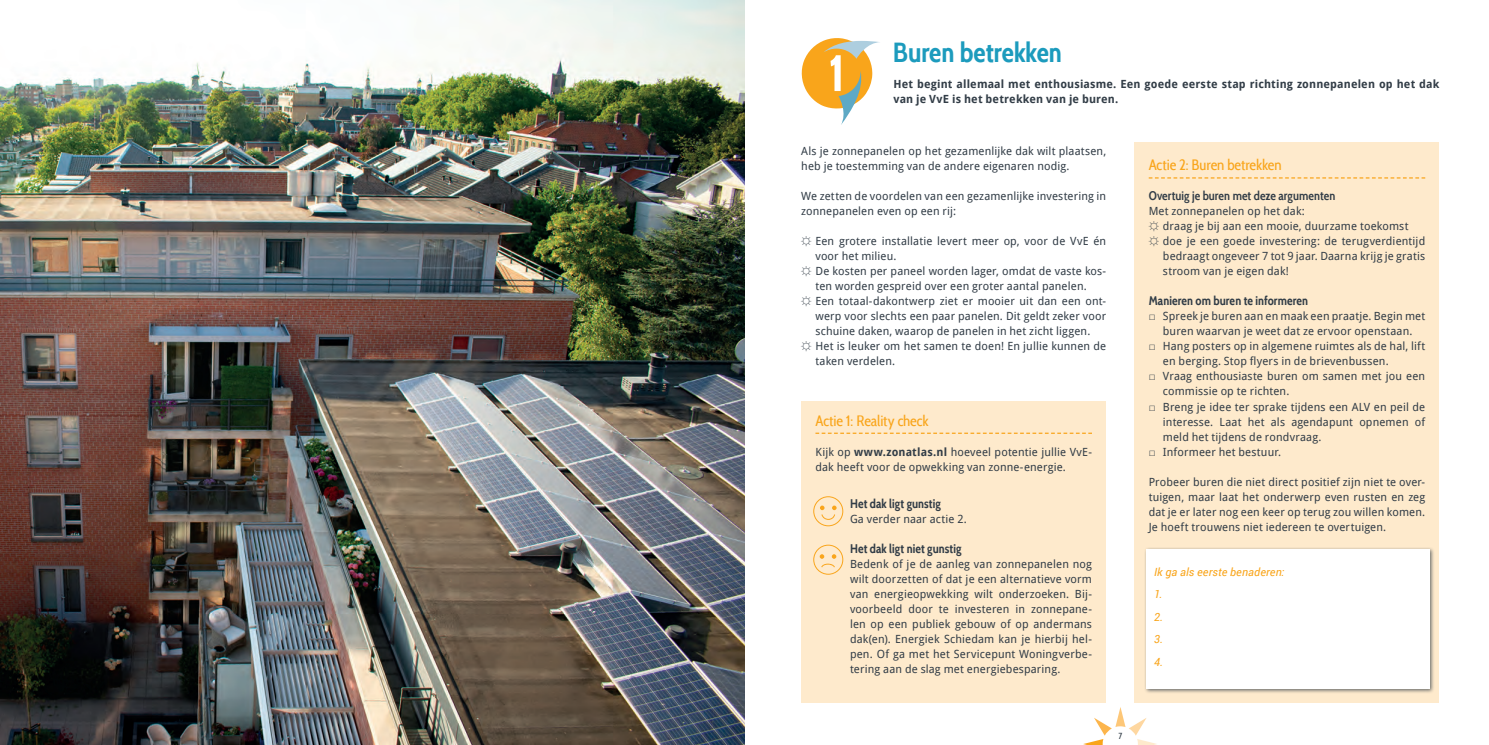
<style>
.page{position:relative;width:1489px;height:745px;background:#fff}
.page>*{position:absolute;margin:0;border:0;box-sizing:border-box;transform-origin:0 0}
.t1{font:700 51.12px "Cabin Condensed";color:#fff}
.Titelblad{font:700 27.5px "Cabin Condensed";color:#1c9bbd}
.Alineakoppen_kadertj{font:15px "Cabin Condensed";letter-spacing:-.01em;color:#f9a51b}
.Kopjes{font:700 12.5px "Cabin Condensed";letter-spacing:.01em;color:#323d47}
.Kopjes-2{font:600 12.5px "Cabin Condensed";letter-spacing:.005em;color:#323d47}
.Basisalinea_-_unorde{font:11.25px/15px "Droid Sans";letter-spacing:.01em;color:#323d47}
.Introteksten_bij_hoo{font:700 11.25px/15px "Droid Sans";letter-spacing:.015em;color:#323d47}
.t2{font:italic 11.25px "Roboto";letter-spacing:.015em;color:#f9a51b}
.t3{font:8.75px "Cabin Condensed";color:#323d47}
.s1{font-family:"Times New Roman"}
.s2{font-family:"Verdana"}
.s3{font-weight:700}
</style>
<div class="page">
<svg style="left:1083px;top:707px;width:73px;height:37px"></svg>
<img style="left:0;top:0;width:744px;height:744px">
<div style="left:801px;top:400px;width:305px;height:302px;background:#feeacc"></div>
<svg style="left:815px;top:432px;width:276px;height:1px"></svg>
<div style="left:1134px;top:142px;width:305px;height:560px;background:#feeacc"></div>
<svg style="left:1148px;top:177px;width:276px;height:1px"></svg>
<div style="left:1143px;top:546px;width:291px;height:147px;background:#323d47;opacity:.75"></div>
<div style="left:1146px;top:549px;width:283px;height:139px;background:#fff"></div>
<svg style="left:813px;top:496px;width:30px;height:30px"></svg>
<svg style="left:813px;top:544px;width:30px;height:30px"></svg>
<svg style="left:801px;top:38px;width:79px;height:87px"></svg>
<svg style="left:734px;top:0;width:11px;height:10px"></svg>
<p class="t1" style="left:828px;top:42px;width:18px">1</p>
<p class="Titelblad" style="left:893px;top:36px;width:170px">Buren betrekken</p>
<p class="Introteksten_bij_hoo" style="left:893px;top:76px;width:547px">Het begint allemaal met enthousiasme. Een goede eerste stap richting zonnepanelen op het dak van je VvE is het betrekken van je buren.</p>
<p class="Basisalinea_-_unorde" style="left:801px;top:143px;width:306px">Als je zonnepanelen op het gezamenlijke dak wilt plaatsen, heb je toestemming van de andere eigenaren nodig.</p>
<p class="Basisalinea_-_unorde" style="left:801px;top:188px;width:306px">We zetten de voordelen van een gezamenlijke investering in zonnepanelen even op een rij:</p>
<p class="Basisalinea_-_unorde" style="left:815px;top:233px;width:292px;text-indent:-14px"><span class="s1">☼</span> Een grotere installatie levert meer op, voor de VvE én voor het milieu.</p>
<p class="Basisalinea_-_unorde" style="left:801px;top:263px;width:306px;text-align:center"><span class="s1">☼</span> De kosten per paneel worden lager, omdat de vaste kos&shy;ten worden gespreid over een groter aantal panelen.</p>
<p class="Basisalinea_-_unorde" style="left:815px;top:293px;width:292px;text-align:justify;text-indent:-14px"><span class="s1">☼</span> Een totaal-dakontwerp ziet er mooier uit dan een ont&shy;werp voor slechts een paar panelen. Dit geldt zeker voor schuine daken, waarop de panelen in het zicht liggen.</p>
<p class="Basisalinea_-_unorde" style="left:815px;top:338px;width:292px;text-indent:-14px"><span class="s1">☼</span> Het is leuker om het samen te doen! En jullie kunnen de taken verdelen.</p>
<p class="Alineakoppen_kadertj" style="left:1148px;top:156px;width:134px">Actie 2: Buren betrekken</p>
<p class="Kopjes-2" style="left:1148px;top:188px;width:188px">Overtuig je buren met deze argumenten</p>
<p class="Basisalinea_-_unorde" style="left:1148px;top:203px;width:158px">Met zonnepanelen op het dak:</p>
<p class="Basisalinea_-_unorde" style="left:1148px;top:218px;width:261px"><span class="s1">☼</span> draag je bij aan een mooie, duurzame toekomst</p>
<p class="Basisalinea_-_unorde" style="left:1162px;top:233px;width:264px;text-align:justify;text-indent:-14px"><span class="s1">☼</span> doe je een goede investering: de terugverdientijd bedraagt ongeveer 7 tot 9 jaar. Daarna krijg je gratis stroom van je eigen dak!</p>
<p class="Kopjes" style="left:1148px;top:293px;width:161px">Manieren om buren te informeren</p>
<p class="Basisalinea_-_unorde" style="left:1148px;top:308px;width:278px;text-align:center"><span class="s2">□</span> Spreek je buren aan en maak een praatje. Begin met buren waarvan je weet dat ze ervoor openstaan.</p>
<p class="Basisalinea_-_unorde" style="left:1162px;top:338px;width:264px;text-indent:-14px"><span class="s2">□</span> Hang posters op in algemene ruimtes als de hal, lift en berging. Stop flyers in de brievenbussen.</p>
<p class="Basisalinea_-_unorde" style="left:1162px;top:368px;width:264px;text-indent:-14px"><span class="s2">□</span> Vraag enthousiaste buren om samen met jou een commissie op te richten.</p>
<p class="Basisalinea_-_unorde" style="left:1162px;top:398px;width:264px;text-align:justify;text-indent:-14px"><span class="s2">□</span> Breng je idee ter sprake tijdens een ALV en peil de interesse. Laat het als agendapunt opnemen of meld het tijdens de rondvraag.</p>
<p class="Basisalinea_-_unorde" style="left:1148px;top:443px;width:134px"><span class="s2">□</span> Informeer het bestuur.</p>
<p class="Basisalinea_-_unorde" style="left:1148px;top:473px;width:278px;text-align:justify">Probeer buren die niet direct positief zijn niet te over&shy;tuigen, maar laat het onderwerp even rusten en zeg dat je er later nog een keer op terug zou willen komen.<br>Je hoeft trouwens niet iedereen te overtuigen.</p>
<p class="Alineakoppen_kadertj" style="left:815px;top:411px;width:115px">Actie 1: Reality check</p>
<p class="Basisalinea_-_unorde" style="left:815px;top:443px;width:278px">Kijk op <span class="s3">www.zonatlas.nl</span> hoeveel potentie jullie VvE&shy;dak heeft voor de opwekking van zonne-energie.</p>
<p class="Kopjes" style="left:850px;top:496px;width:92px">Het dak ligt gunstig</p>
<p class="Basisalinea_-_unorde" style="left:850px;top:511px;width:118px">Ga verder naar actie 2.</p>
<p class="Kopjes" style="left:850px;top:541px;width:113px">Het dak ligt niet gunstig</p>
<p class="Basisalinea_-_unorde" style="left:850px;top:556px;width:243px;text-align:justify">Bedenk of je de aanleg van zonnepanelen nog wilt doorzetten of dat je een alternatieve vorm van energieopwekking wilt onderzoeken. Bij&shy;voorbeeld door te investeren in zonnepane&shy;len op een publiek gebouw of op andermans dak(en). Energiek Schiedam kan je hierbij hel&shy;pen. Of ga met het Servicepunt Woningverbe&shy;tering aan de slag met energiebesparing.</p>
<p class="t2" style="left:1153px;top:563px;width:132px">Ik ga als eerste benaderen:</p>
<p class="t2" style="left:1153px;top:586px;width:10px">1.</p>
<p class="t2" style="left:1153px;top:608px;width:10px">2.</p>
<p class="t2" style="left:1153px;top:631px;width:10px">3.</p>
<p class="t2" style="left:1153px;top:653px;width:11px">4.</p>
<p class="t3" style="left:1118px;top:730px;width:5px">7</p>
</div>
